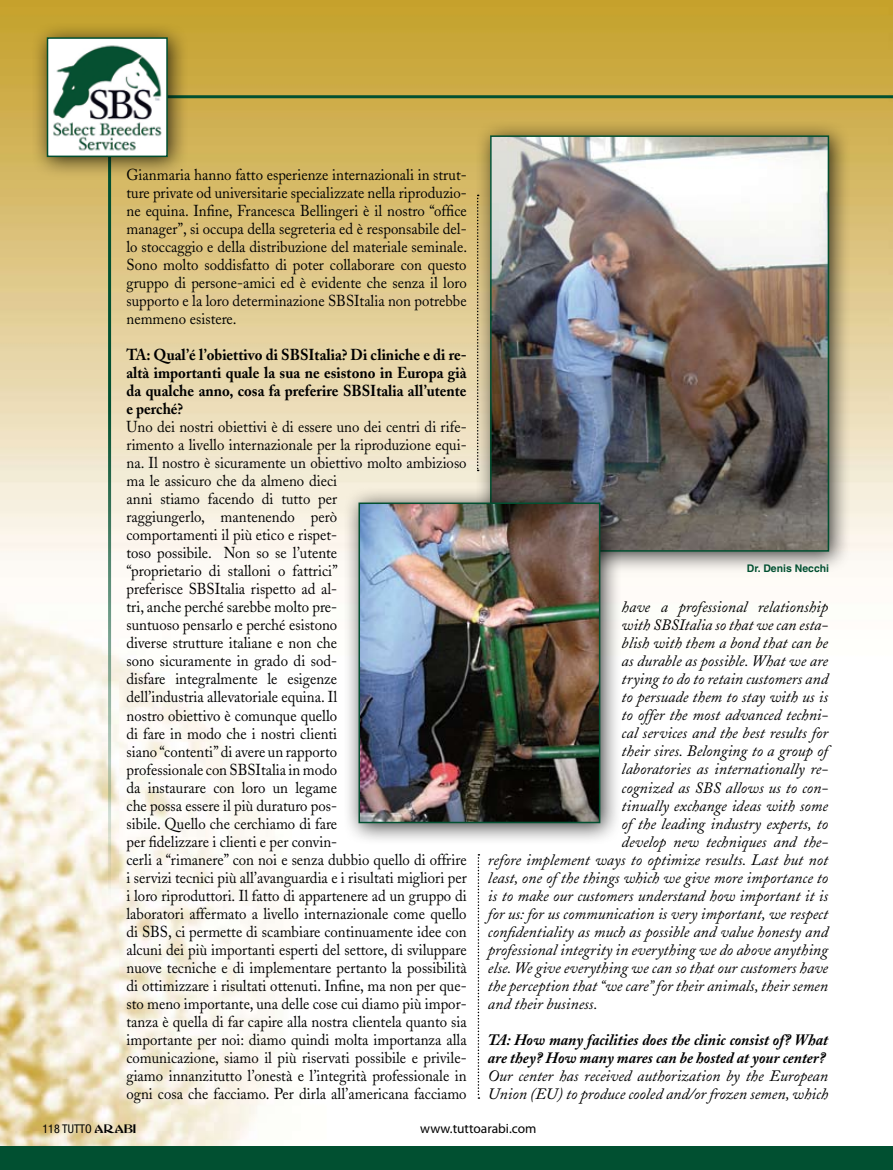
<style>
.page{position:relative;width:893px;height:1170px;background:#fff}
.page>*{position:absolute;margin:0;border:0;box-sizing:border-box;transform-origin:0 0}
.t1{font:15.75px/18px "Adobe Caslon";color:#000;text-align:justify;scale:.94 1}
.t2{font:italic 15.75px/18px "Adobe Caslon";color:#000}
.t3{font:700 15.75px/18px "Adobe Caslon";color:#000;text-align:justify;scale:.94 1}
.t4{font:italic 700 15.75px/18px "Adobe Caslon";color:#000}
.t5{font:13.5px "Myriad Pro";color:#000}
.t6{font:condensed 12px "Helvetica Neue";color:#000}
.t7{font:700 10.5px "Helvetica";color:#015031}
.s1{font-family:"Abbess";font-stretch:normal}
</style>
<div class="page">
<img style="left:0;top:0;width:893px;height:1146px">
<svg style="left:478px;top:854px;width:1px;height:244px"></svg>
<div style="left:0;top:1146px;width:893px;height:23px;background:#015031"></div>
<hr style="left:108px;top:95px;width:785px;height:3px;background:#015031">
<hr style="left:108px;top:96px;width:3px;height:817px;background:#015031">
<div style="left:30px;top:21px;width:167px;height:166px;background:#000;opacity:.75"></div>
<img style="left:50px;top:40px;width:115px;height:114px">
<div style="left:47px;top:37px;width:121px;height:120px;border:2px solid #015031"></div>
<div style="left:473px;top:119px;width:385px;height:462px;background:#000;opacity:.75"></div>
<img style="left:493px;top:138px;width:333px;height:410px">
<div style="left:490px;top:135px;width:339px;height:416px;border:2px solid #015031"></div>
<div style="left:342px;top:486px;width:288px;height:367px;background:#000;opacity:.75"></div>
<img style="left:361px;top:505px;width:236px;height:315px">
<div style="left:358px;top:502px;width:242px;height:321px;border:2px solid #015031"></div>
<p class="t1" style="left:126px;top:166px;width:364px">Gianmaria hanno fatto esperienze internazionali in strut&shy;ture private od universitarie specializzate nella riproduzio&shy;ne equina. Infine, Francesca Bellingeri è il nostro “office manager”, si occupa della segreteria ed è responsabile del&shy;lo stoccaggio e della distribuzione del materiale seminale.<br>Sono molto soddisfatto di poter collaborare con questo gruppo di persone-amici ed è evidente che senza il loro supporto e la loro determinazione SBSItalia non potrebbe nemmeno esistere.</p>
<p class="t3" style="left:126px;top:346px;width:363px">TA: Qual’é l’obiettivo di SBSItalia? Di cliniche e di re&shy;altà importanti quale la sua ne esistono in Europa già da qualche anno, cosa fa preferire SBSItalia all’utente e perché?</p>
<p class="t1" style="left:126px;top:418px;width:363px;text-align:left">Uno dei nostri obiettivi è di essere uno dei centri di rife&shy;rimento a livello internazionale per la riproduzione equi&shy;na. Il nostro è sicuramente un obiettivo molto ambizioso ma le assicuro che da almeno dieci<br>anni stiamo facendo di tutto per<br>raggiungerlo, mantenendo però<br>comportamenti il più etico e rispet-<br>toso possibile. Non so se l’utente<br>“proprietario di stalloni o fattrici”<br>preferisce SBSItalia rispetto ad al-<br>tri, anche perché sarebbe molto pre-<br>suntuoso pensarlo e perché esistono<br>diverse strutture italiane e non che<br>sono sicuramente in grado di sod-<br>disfare integralmente le esigenze<br>dell’industria allevatoriale equina. Il<br>nostro obiettivo è comunque quello<br>di fare in modo che i nostri clienti<br>siano “contenti” di avere un rapporto<br>professionale con SBSItalia in modo<br>da instaurare con loro un legame<br>che possa essere il più duraturo pos-<br>sibile. Quello che cerchiamo di fare<br>per fidelizzare i clienti e per convin-<br>cerli a “rimanere” con noi e senza dubbio quello di offrire i servizi tecnici più all’avanguardia e i risultati migliori per i loro riproduttori. Il fatto di appartenere ad un gruppo di laboratori affermato a livello internazionale come quello di SBS, ci permette di scambiare continuamente idee con alcuni dei più importanti esperti del settore, di sviluppare nuove tecniche e di implementare pertanto la possibilità di ottimizzare i risultati ottenuti. Infine, ma non per que&shy;sto meno importante, una delle cose cui diamo più impor&shy;tanza è quella di far capire alla nostra clientela quanto sia importante per noi: diamo quindi molta importanza alla comunicazione, siamo il più riservati possibile e privile&shy;giamo innanzitutto l’onestà e l’integrità professionale in ogni cosa che facciamo. Per dirla all’americana facciamo</p>
<p class="t7" style="left:747px;top:562px;width:84px">Dr. Denis Necchi</p>
<p class="t2" style="left:622px;top:598px;width:208px">have a professional relationship</p>
<p class="t2" style="left:622px;top:616px;width:208px">with SBSItalia so that we can esta-</p>
<p class="t2" style="left:622px;top:634px;width:208px">blish with them a bond that can be</p>
<p class="t2" style="left:622px;top:652px;width:208px">as durable as possible. What we are</p>
<p class="t2" style="left:622px;top:670px;width:208px">trying to do to retain customers and</p>
<p class="t2" style="left:622px;top:688px;width:208px">to persuade them to stay with us is</p>
<p class="t2" style="left:622px;top:706px;width:208px">to offer the most advanced techni-</p>
<p class="t2" style="left:622px;top:724px;width:208px">cal services and the best results for</p>
<p class="t2" style="left:622px;top:742px;width:208px">their sires. Belonging to a group of</p>
<p class="t2" style="left:622px;top:760px;width:208px">laboratories as internationally re-</p>
<p class="t2" style="left:622px;top:778px;width:208px">cognized as SBS allows us to con-</p>
<p class="t2" style="left:622px;top:796px;width:208px">tinually exchange ideas with some</p>
<p class="t2" style="left:622px;top:814px;width:208px">of the leading industry experts, to</p>
<p class="t2" style="left:622px;top:832px;width:208px">develop new techniques and the-</p>
<p class="t2" style="left:488px;top:850px;width:342px">refore implement ways to optimize results. Last but not</p>
<p class="t2" style="left:488px;top:868px;width:342px">least, one of the things which we give more importance to</p>
<p class="t2" style="left:488px;top:886px;width:342px">is to make our customers understand how important it is</p>
<p class="t2" style="left:488px;top:904px;width:342px">for us: for us communication is very important, we respect</p>
<p class="t2" style="left:488px;top:922px;width:342px">confidentiality as much as possible and value honesty and</p>
<p class="t2" style="left:488px;top:940px;width:342px">professional integrity in everything we do above anything</p>
<p class="t2" style="left:488px;top:958px;width:342px">else. We give everything we can so that our customers have</p>
<p class="t2" style="left:488px;top:976px;width:342px">the perception that “we care” for their animals, their semen</p>
<p class="t2" style="left:488px;top:994px;width:111px">and their business.</p>
<p class="t4" style="left:488px;top:1030px;width:342px">TA: How many facilities does the clinic consist of? What are they? How many mares can be hosted at your center?</p>
<p class="t2" style="left:488px;top:1066px;width:342px">Our center has received authorization by the European<br>Union (EU) to produce cooled and/or frozen semen, which</p>
<p class="t6" style="left:43px;top:1121px;width:95px">118 TUTTO <span class="s1">ARABI</span></p>
<p class="t5" style="left:420px;top:1120px;width:118px">www.tuttoarabi.com</p>
</div>
